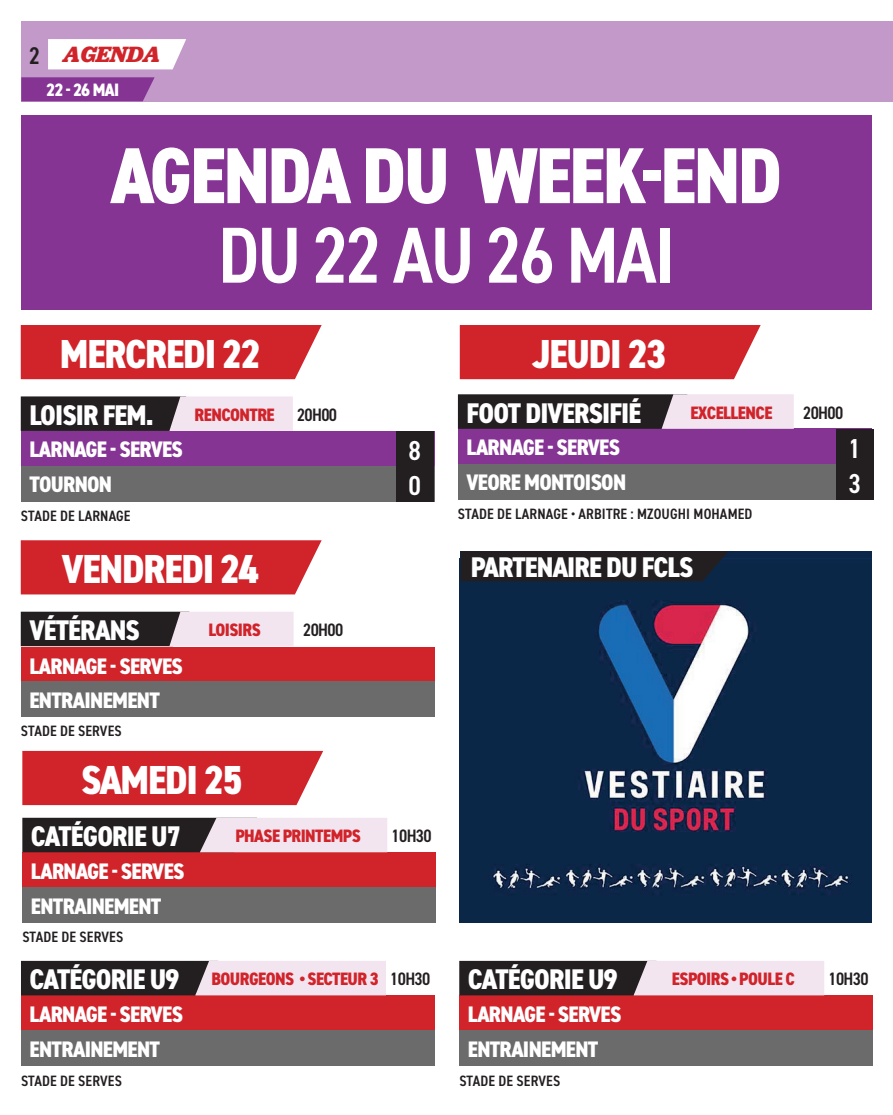
<style>
.page{position:relative;width:893px;height:1115px;background:#fff}
.page>*{position:absolute;margin:0;border:0;box-sizing:border-box;transform-origin:0 0}
.t1{font:800 condensed 79.5px "DIN2014";letter-spacing:-.03em;color:#fff}
.t2{font:600 condensed 79.5px "DIN2014";letter-spacing:-.035em;color:#fff}
.t3{font:800 condensed 40.65px "DIN2014";letter-spacing:-.03em;color:#fff}
.t4{font:800 condensed 28.5px "DIN2014";letter-spacing:-.03em;color:#fff}
.t5{font:600 condensed 27.45px "DIN2014";color:#fff}
.t6{font:italic 700 22.95px "Jubilat";color:#d1232a}
.t7{font:800 condensed 22.5px "DIN2014";letter-spacing:-.03em;color:#fff}
.t8{font:800 condensed 18px "DIN2014";letter-spacing:-.03em;color:#d1232a}
.t9{font:600 condensed 18px "DIN2014";letter-spacing:-.035em;color:#231f20}
.t10{font:800 condensed 18px "DIN2014";color:#fff}
.t11{font:600 condensed 15px "DIN2014";letter-spacing:.01em;color:#231f20}
.s1{font-family:"DIN2014";font-weight:600;font-style:normal;font-stretch:condensed;font-size:24.3px;color:#231f20}
</style>
<div class="page">
<img style="left:460px;top:559px;width:411px;height:363px">
<div style="left:461px;top:551px;width:268px;height:30px;background:#231f20"></div>
<div style="left:21px;top:21px;width:872px;height:80px;background:#c299c9"></div>
<div style="left:48px;top:39px;width:138px;height:30px;background:#fff"></div>
<svg style="left:21px;top:77px;width:134px;height:24px;background:#883a97"></svg>
<div style="left:21px;top:325px;width:301px;height:54px;background:#d1232a"></div>
<div style="left:460px;top:325px;width:301px;height:54px;background:#d1232a"></div>
<div style="left:21px;top:540px;width:301px;height:54px;background:#d1232a"></div>
<div style="left:22px;top:751px;width:301px;height:54px;background:#d1232a"></div>
<div style="left:21px;top:115px;width:851px;height:195px;background:#853494"></div>
<div style="left:21px;top:431px;width:413px;height:35px;background:#853494"></div>
<div style="left:21px;top:647px;width:413px;height:35px;background:#d1232a"></div>
<div style="left:22px;top:852px;width:414px;height:35px;background:#d1232a"></div>
<div style="left:459px;top:995px;width:414px;height:35px;background:#d1232a"></div>
<div style="left:21px;top:995px;width:413px;height:35px;background:#d1232a"></div>
<div style="left:458px;top:429px;width:413px;height:35px;background:#853494"></div>
<div style="left:21px;top:466px;width:413px;height:35px;background:#6c6b6c"></div>
<div style="left:21px;top:681px;width:413px;height:35px;background:#6c6b6c"></div>
<div style="left:22px;top:887px;width:414px;height:35px;background:#6c6b6c"></div>
<div style="left:459px;top:1030px;width:414px;height:35px;background:#6c6b6c"></div>
<div style="left:21px;top:1030px;width:413px;height:35px;background:#6c6b6c"></div>
<div style="left:458px;top:464px;width:413px;height:35px;background:#6c6b6c"></div>
<svg style="left:21px;top:396px;width:272px;height:35px;background:#7e767b"></svg>
<svg style="left:21px;top:611px;width:273px;height:35px;background:#80787d"></svg>
<svg style="left:22px;top:817px;width:365px;height:35px;background:#8b8288"></svg>
<svg style="left:459px;top:960px;width:365px;height:35px;background:#8e858b"></svg>
<svg style="left:21px;top:960px;width:365px;height:35px;background:#8e858b"></svg>
<svg style="left:458px;top:394px;width:336px;height:35px;background:#726a6f"></svg>
<div style="left:836px;top:464px;width:37px;height:35px;background:#231f20"></div>
<div style="left:836px;top:429px;width:37px;height:35px;background:#231f20"></div>
<div style="left:396px;top:467px;width:37px;height:35px;background:#231f20"></div>
<div style="left:396px;top:431px;width:37px;height:36px;background:#231f20"></div>
<p class="t6" style="left:29px;top:39px;width:133px"><span class="s1">2</span> AGENDA</p>
<p class="t10" style="left:46px;top:78px;width:56px">22 - 26 mai</p>
<h1 class="t1" style="left:111px;top:123px;width:673px">AGENDA DU WEEK-END</h1>
<h1 class="t2" style="left:218px;top:202px;width:459px">DU 22 AU 26 MAI</h1>
<h2 class="t3" style="left:60px;top:327px;width:202px">MERCREDI 22</h2>
<h2 class="t3" style="left:532px;top:327px;width:136px">JEUDI 23</h2>
<p class="t4" style="left:29px;top:396px;width:126px">LOISIR FEM.</p>
<p class="t8" style="left:195px;top:402px;width:82px">RENCONTRE</p>
<p class="t4" style="left:467px;top:394px;width:176px">FOOT DIVERSIFIÉ</p>
<p class="t9" style="left:297px;top:402px;width:42px">20H00</p>
<p class="t8" style="left:690px;top:400px;width:84px">EXCELLENCE</p>
<p class="t7" style="left:29px;top:434px;width:155px">LARNAGE - SERVES</p>
<p class="t5" style="left:408px;top:432px;width:14px">8</p>
<p class="t7" style="left:467px;top:432px;width:155px">LARNAGE - SERVES</p>
<p class="t7" style="left:29px;top:469px;width:84px">TOURNON</p>
<p class="t5" style="left:408px;top:467px;width:14px">0</p>
<p class="t7" style="left:467px;top:467px;width:161px">VEORE MONTOISON</p>
<p class="t11" style="left:21px;top:506px;width:111px">STADE DE LARNAGE</p>
<p class="t11" style="left:458px;top:504px;width:296px">STADE DE LARNAGE • ARBITRE : MZOUGHI MOHAMED</p>
<h2 class="t3" style="left:62px;top:542px;width:199px">VENDREDI 24</h2>
<p class="t4" style="left:29px;top:611px;width:112px">VÉTÉRANS</p>
<p class="t7" style="left:29px;top:651px;width:155px">LARNAGE - SERVES</p>
<p class="t7" style="left:29px;top:685px;width:132px">ENTRAINEMENT</p>
<p class="t11" style="left:21px;top:721px;width:102px">STADE DE SERVES</p>
<p class="t8" style="left:209px;top:618px;width:54px">LOISIRS</p>
<h2 class="t3" style="left:81px;top:752px;width:163px">SAMEDI 25</h2>
<p class="t9" style="left:303px;top:618px;width:42px">20H00</p>
<p class="t4" style="left:31px;top:817px;width:151px">CATÉGORIE U7</p>
<p class="t7" style="left:31px;top:855px;width:155px">LARNAGE - SERVES</p>
<p class="t7" style="left:31px;top:891px;width:132px">ENTRAINEMENT</p>
<p class="t11" style="left:22px;top:927px;width:102px">STADE DE SERVES</p>
<p class="t8" style="left:235px;top:824px;width:127px">PHASE PRINTEMPS</p>
<p class="t9" style="left:392px;top:824px;width:42px">10H30</p>
<p class="t4" style="left:471px;top:548px;width:224px">PARTENAIRE DU FCLS</p>
<p class="t9" style="left:803px;top:400px;width:42px">20H00</p>
<p class="t5" style="left:848px;top:430px;width:14px">1</p>
<p class="t5" style="left:848px;top:465px;width:14px">3</p>
<p class="t4" style="left:30px;top:960px;width:151px">CATÉGORIE U9</p>
<p class="t4" style="left:468px;top:960px;width:151px">CATÉGORIE U9</p>
<p class="t8" style="left:211px;top:967px;width:169px">BOURGEONS • SECTEUR 3</p>
<p class="t8" style="left:672px;top:967px;width:124px">ESPOIRS • POULE C</p>
<p class="t9" style="left:390px;top:967px;width:42px">10H30</p>
<p class="t9" style="left:828px;top:967px;width:42px">10H30</p>
<p class="t7" style="left:30px;top:999px;width:155px">LARNAGE - SERVES</p>
<p class="t7" style="left:468px;top:999px;width:155px">LARNAGE - SERVES</p>
<p class="t7" style="left:30px;top:1034px;width:132px">ENTRAINEMENT</p>
<p class="t7" style="left:468px;top:1034px;width:132px">ENTRAINEMENT</p>
<p class="t11" style="left:21px;top:1070px;width:102px">STADE DE SERVES</p>
<p class="t11" style="left:459px;top:1070px;width:102px">STADE DE SERVES</p>
</div>
